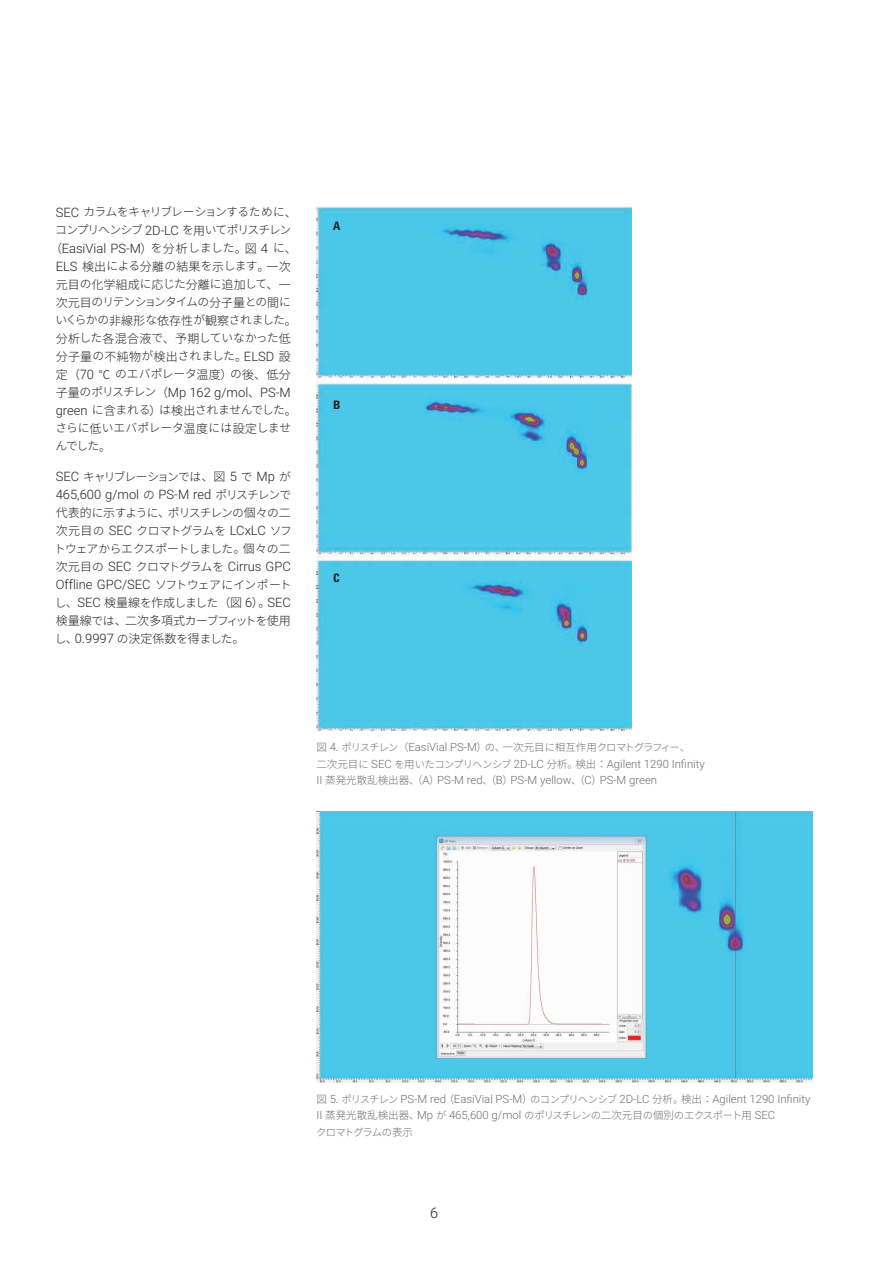
<style>
.page{position:relative;width:893px;height:1263px;background:#fff}
.page>*{position:absolute;margin:0;border:0;box-sizing:border-box;transform-origin:0 0}
.t1{font:300 14.55px "Roboto";color:#231f20}
.Body_copy{font:300 12.9px/18px "Roboto";color:#231f20}
.Body_copy-2{font:300 12px/18px "Noto Sans CJ Kjp";letter-spacing:.005em;color:#231f20;text-align:justify}
.t2{font:700 12px "Agilent Condensed CFF";color:#231f20}
.Body_copy-3{font:300 11.7px/18px "Noto Sans CJ Kjp";letter-spacing:-.07em;color:#231f20}
.Body_copy-4{font:300 11.7px/18px "Noto Sans CJ Kjp";letter-spacing:-.03em;color:#231f20}
.Body_copy-5{font:300 11.7px "Noto Sans CJ Kjp";letter-spacing:-.095em;color:#231f20}
.t3{font:300 11.4px/16.5px "Roboto";color:#6c6d70}
.t4{font:300 10.35px "Noto Sans CJ Kjp";letter-spacing:-.095em;color:#6c6d70}
.s1{font-family:"Roboto";font-size:12.9px}
.s2{font-size:12px}
.s3{font-family:"Noto Sans CJ Kjp";font-size:12px}
.s4{font-family:"Noto Sans CJ Kjp";font-size:11.7px}
.s5{font-size:11.7px}
.s6{font-size:10.5px}
.s7{font-family:"Roboto";font-size:11.4px}
.s8{font-family:"Noto Sans CJ Kjp";font-size:10.5px}
.s9{font-family:"Noto Sans CJ Kjp";font-size:10.35px}
</style>
<div class="page">
<img style="left:316px;top:207px;width:315px;height:524px">
<img style="left:316px;top:811px;width:496px;height:271px">
<p class="Body_copy-3" style="left:55px;top:203px;width:243px"><span class="s1">SEC</span> カラムをキャリブレーションするために<span class="s2">、</span>コンプリヘンシブ <span class="s1">2D-LC</span> を<span class="s2">用</span>いてポリスチレン</p>
<p class="Body_copy" style="left:50px;top:238px;width:248px"><span class="s3">（</span>EasiVial PS-M<span class="s3">）</span><span class="s4">を</span><span class="s3">分析</span><span class="s4">しました</span><span class="s3">。図</span> 4 <span class="s4">に</span><span class="s3">、</span></p>
<p class="Body_copy-2" style="left:56px;top:257px;width:237px"><span class="s1">ELS</span> 検出<span class="s5">による</span>分離<span class="s5">の</span>結果<span class="s5">を</span>示<span class="s5">します</span>。一次元目<span class="s5">の</span>化学組成<span class="s5">に</span>応<span class="s5">じた</span>分離<span class="s5">に</span>追加<span class="s5">して</span>、一</p>
<p class="Body_copy-3" style="left:56px;top:293px;width:243px"><span class="s2">次元目</span>のリテンションタイムの<span class="s2">分子量</span>との<span class="s2">間</span>にいくらかの<span class="s2">非線形</span>な<span class="s2">依存性</span>が<span class="s2">観察</span>されました<span class="s2">。</span></p>
<p class="Body_copy-2" style="left:56px;top:329px;width:237px">分析<span class="s5">した</span>各混合液<span class="s5">で</span>、予期<span class="s5">していなかった</span>低分子量<span class="s5">の</span>不純物<span class="s5">が</span>検出<span class="s5">されました</span>。<span class="s1">ELSD</span> 設定（<span class="s1">70</span> ℃ <span class="s5">のエバポレータ</span>温度）<span class="s5">の</span>後、低分</p>
<p class="Body_copy" style="left:56px;top:382px;width:237px"><span class="s3">子量</span><span class="s4">のポリスチレン</span><span class="s3">（</span>Mp 162 g/mol<span class="s3">、</span>PS-M</p>
<p class="Body_copy-4" style="left:55px;top:401px;width:243px"><span class="s1">green</span> に<span class="s2">含</span>まれる<span class="s2">）</span>は<span class="s2">検出</span>されませんでした<span class="s2">。</span>さらに<span class="s2">低</span>いエバポレータ<span class="s2">温度</span>には<span class="s2">設定</span>しませんでした<span class="s2">。</span></p>
<p class="Body_copy-5" style="left:56px;top:470px;width:237px"><span class="s1">SEC</span> キャリブレーションでは<span class="s2">、図</span> <span class="s1">5</span> で <span class="s1">Mp</span> が</p>
<p class="Body_copy" style="left:56px;top:485px;width:237px">465,600 g/mol <span class="s4">の</span> PS-M red <span class="s4">ポリスチレンで</span></p>
<p class="Body_copy-3" style="left:54px;top:504px;width:239px;text-align:justify"><span class="s2">代表的</span>に<span class="s2">示</span>すように<span class="s2">、</span>ポリスチレンの<span class="s2">個々</span>の<span class="s2">二次元目</span>の <span class="s1">SEC</span> クロマトグラムを <span class="s1">LCxLC</span> ソフトウェアからエクスポートしました<span class="s2">。個々</span>の<span class="s2">二</span></p>
<p class="Body_copy" style="left:56px;top:557px;width:237px"><span class="s3">次元目</span><span class="s4">の</span> SEC <span class="s4">クロマトグラムを</span> Cirrus GPC<br>Offline GPC/SEC <span class="s4">ソフトウェアにインポート</span></p>
<p class="Body_copy-2" style="left:55px;top:594px;width:237px"><span class="s5">し</span>、<span class="s1">SEC</span> 検量線<span class="s5">を</span>作成<span class="s5">しました</span>（図 <span class="s1">6</span>）。<span class="s1">SEC</span>検量線<span class="s5">では</span>、二次多項式<span class="s5">カーブフィットを</span>使用<span class="s5">し</span>、<span class="s1">0.9997</span> <span class="s5">の</span>決定係数<span class="s5">を</span>得<span class="s5">ました</span>。</p>
<p class="t2" style="left:333px;top:217px;width:9px">A</p>
<p class="t2" style="left:333px;top:396px;width:9px">B</p>
<p class="t2" style="left:333px;top:568px;width:8px">C</p>
<p class="t4" style="left:316px;top:741px;width:375px"><span class="s6">図</span> <span class="s7">4.</span> ポリスチレン<span class="s6">（</span><span class="s7">EasiVial PS-M</span><span class="s6">）</span>の<span class="s6">、一次元目</span>に<span class="s6">相互作用</span>クロマトグラフィー<span class="s6">、</span></p>
<p class="t3" style="left:316px;top:755px;width:390px"><span class="s8">二次元目</span><span class="s9">に</span> SEC <span class="s9">を</span><span class="s8">用</span><span class="s9">いたコンプリヘンシブ</span> 2D-LC <span class="s8">分析。検出：</span>Agilent 1290 Infinity<br>II <span class="s8">蒸発光散乱検出器、（</span>A<span class="s8">）</span>PS-M red<span class="s8">、（</span>B<span class="s8">）</span>PS-M yellow<span class="s8">、（</span>C<span class="s8">）</span>PS-M green</p>
<p class="t3" style="left:316px;top:1090px;width:496px"><span class="s8">図</span> 5. <span class="s9">ポリスチレン</span> PS-M red<span class="s8">（</span>EasiVial PS-M<span class="s8">）</span><span class="s9">のコンプリヘンシブ</span> 2D-LC <span class="s8">分析。検出：</span>Agilent 1290 Infinity<br>II <span class="s8">蒸発光散乱検出器、</span>Mp <span class="s9">が</span> 465,600 g/mol <span class="s9">のポリスチレンの</span><span class="s8">二次元目</span><span class="s9">の</span><span class="s8">個別</span><span class="s9">のエクスポート</span><span class="s8">用</span> SEC</p>
<p class="t4" style="left:316px;top:1126px;width:98px">クロマトグラムの<span class="s6">表示</span></p>
<p class="t1" style="left:430px;top:1202px;width:10px">6</p>
</div>
